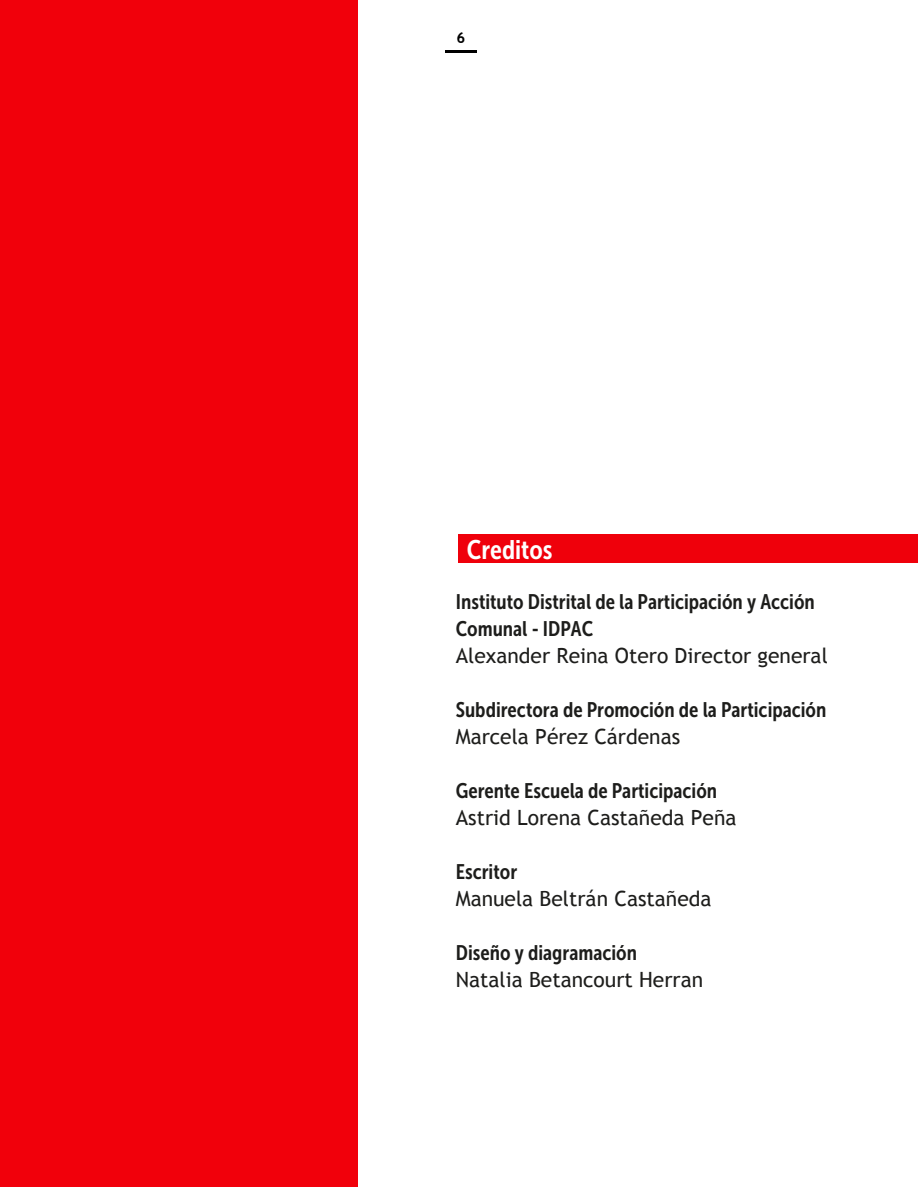
<style>
.page{position:relative;width:918px;height:1188px;background:#fff}
.page>*{position:absolute;margin:0;border:0;box-sizing:border-box;transform-origin:0 0}
.t1{font:26.7px "Museo Sans Condensed 700";color:#fff}
.t2{font:21px/27px "Museo Sans Condensed 700";color:#1d1d1b}
.t3{font:21px "Trebuchet MS";color:#1d1d1b}
.t4{font:700 15px "Trebuchet MS";color:#000}
</style>
<div class="page">
<hr style="left:445px;top:50px;width:31px;height:2px;background:#000">
<div style="left:0;top:0;width:358px;height:1187px;background:#f1000b"></div>
<div style="left:458px;top:534px;width:460px;height:29px;background:#ef000b"></div>
<p class="t4" style="left:456px;top:28px;width:10px">6</p>
<p class="t1" style="left:467px;top:535px;width:87px">Creditos</p>
<p class="t2" style="left:456px;top:588px;width:361px">Instituto Distrital de la Participación y Acción<br>Comunal - IDPAC</p>
<p class="t3" style="left:456px;top:643px;width:374px">Alexander Reina Otero Director general</p>
<p class="t2" style="left:456px;top:696px;width:372px">Subdirectora de Promoción de la Participación</p>
<p class="t3" style="left:456px;top:724px;width:226px">Marcela Pérez Cárdenas</p>
<p class="t2" style="left:456px;top:777px;width:263px">Gerente Escuela de Participación</p>
<p class="t3" style="left:456px;top:805px;width:282px">Astrid Lorena Castañeda Peña</p>
<p class="t2" style="left:456px;top:858px;width:63px">Escritor</p>
<p class="t3" style="left:456px;top:886px;width:257px">Manuela Beltrán Castañeda</p>
<p class="t2" style="left:456px;top:939px;width:183px">Diseño y diagramación</p>
<p class="t3" style="left:456px;top:967px;width:249px">Natalia Betancourt Herran</p>
</div>
